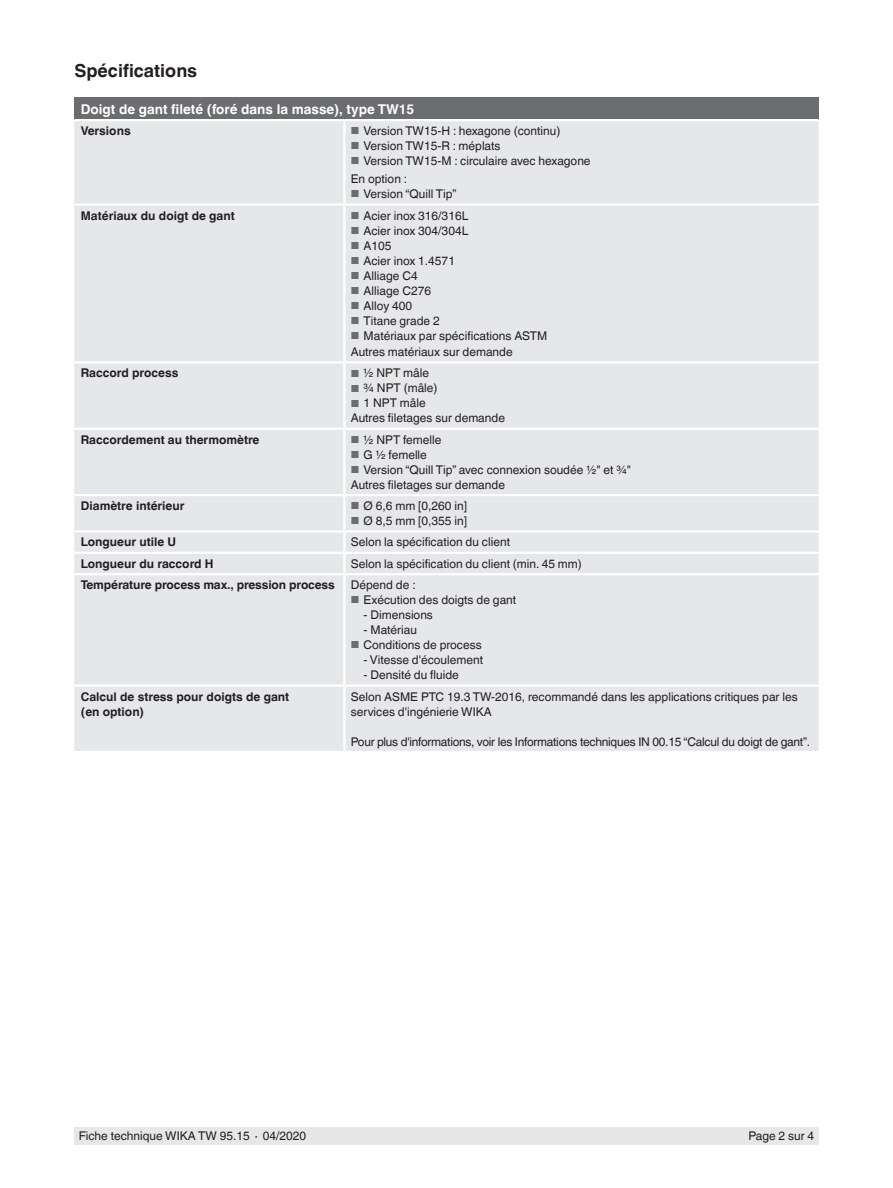
<style>
.page{position:relative;width:893px;height:1188px;background:#fff}
.page>*{position:absolute;margin:0;border:0;box-sizing:border-box;transform-origin:0 0}
.t1{font:700 18px "Helvetica World";color:#231f20}
.t2{font:700 13.5px "Helvetica World";color:#fff}
.t3{font:12px/15px "Helvetica World";color:#231f20}
.t4{font:700 12px/15px "Helvetica World";color:#231f20}
.t5{font:12px "Helvetica World";letter-spacing:-.02em;color:#231f20}
.s1{font-size:10.2px;color:#6c6d70}
</style>
<div class="page">
<div style="left:74px;top:1128px;width:745px;height:17px;background:#e6e7e9"></div>
<div style="left:74px;top:98px;width:745px;height:22px;background:#6c6d70"></div>
<div style="left:74px;top:121px;width:745px;height:630px;background:#e6e7e9"></div>
<hr style="left:74px;top:119px;width:270px;height:2px;background:#fff">
<hr style="left:344px;top:119px;width:475px;height:2px;background:#fff">
<hr style="left:343px;top:121px;width:3px;height:82px;background:#fff">
<hr style="left:74px;top:203px;width:270px;height:3px;background:#fff">
<hr style="left:344px;top:203px;width:475px;height:3px;background:#fff">
<hr style="left:343px;top:206px;width:3px;height:155px;background:#fff">
<hr style="left:74px;top:361px;width:270px;height:3px;background:#fff">
<hr style="left:344px;top:361px;width:475px;height:3px;background:#fff">
<hr style="left:343px;top:364px;width:3px;height:64px;background:#fff">
<hr style="left:74px;top:428px;width:270px;height:2px;background:#fff">
<hr style="left:344px;top:428px;width:475px;height:2px;background:#fff">
<hr style="left:343px;top:430px;width:3px;height:64px;background:#fff">
<hr style="left:74px;top:494px;width:270px;height:2px;background:#fff">
<hr style="left:344px;top:494px;width:475px;height:2px;background:#fff">
<hr style="left:343px;top:496px;width:3px;height:34px;background:#fff">
<hr style="left:74px;top:530px;width:270px;height:3px;background:#fff">
<hr style="left:344px;top:530px;width:475px;height:3px;background:#fff">
<hr style="left:343px;top:533px;width:3px;height:19px;background:#fff">
<hr style="left:74px;top:552px;width:270px;height:2px;background:#fff">
<hr style="left:344px;top:552px;width:475px;height:2px;background:#fff">
<hr style="left:343px;top:554px;width:3px;height:19px;background:#fff">
<hr style="left:74px;top:573px;width:270px;height:2px;background:#fff">
<hr style="left:344px;top:573px;width:475px;height:2px;background:#fff">
<hr style="left:343px;top:575px;width:3px;height:109px;background:#fff">
<hr style="left:74px;top:684px;width:270px;height:3px;background:#fff">
<hr style="left:344px;top:684px;width:475px;height:3px;background:#fff">
<hr style="left:343px;top:687px;width:3px;height:64px;background:#fff">
<h1 class="t1" style="left:74px;top:60px;width:124px">Spécifications</h1>
<p class="t2" style="left:81px;top:101px;width:335px">Doigt de gant fileté (foré dans la masse), type TW15</p>
<p class="t4" style="left:81px;top:123px;width:51px">Versions</p>
<p class="t3" style="left:351px;top:123px;width:211px"><span class="s1">■</span> Version TW15-H : hexagone (continu)</p>
<p class="t3" style="left:351px;top:138px;width:151px"><span class="s1">■</span> Version TW15-R : méplats</p>
<p class="t3" style="left:351px;top:152px;width:241px;line-height:18px"><span class="s1">■</span> Version TW15-M : circulaire avec hexagone<br>En option :</p>
<p class="t3" style="left:351px;top:186px;width:107px"><span class="s1">■</span> Version “Quill Tip”</p>
<p class="t4" style="left:81px;top:208px;width:156px">Matériaux du doigt de gant</p>
<p class="t3" style="left:351px;top:208px;width:119px"><span class="s1">■</span> Acier inox 316/316L</p>
<p class="t3" style="left:351px;top:223px;width:119px"><span class="s1">■</span> Acier inox 304/304L</p>
<p class="t3" style="left:351px;top:238px;width:42px"><span class="s1">■</span> A105</p>
<p class="t3" style="left:351px;top:253px;width:106px"><span class="s1">■</span> Acier inox 1.4571</p>
<p class="t3" style="left:351px;top:268px;width:68px"><span class="s1">■</span> Alliage C4</p>
<p class="t3" style="left:351px;top:283px;width:82px"><span class="s1">■</span> Alliage C276</p>
<p class="t3" style="left:351px;top:298px;width:63px"><span class="s1">■</span> Alloy 400</p>
<p class="t3" style="left:351px;top:313px;width:90px"><span class="s1">■</span> Titane grade 2</p>
<p class="t3" style="left:351px;top:327px;width:198px;line-height:16.5px"><span class="s1">■</span> Matériaux par spécifications ASTM<br>Autres matériaux sur demande</p>
<p class="t4" style="left:81px;top:366px;width:99px">Raccord process</p>
<p class="t3" style="left:351px;top:366px;width:80px"><span class="s1">■</span> ½ NPT mâle</p>
<p class="t3" style="left:351px;top:381px;width:88px"><span class="s1">■</span> ¾ NPT (mâle)</p>
<p class="t3" style="left:351px;top:396px;width:156px"><span class="s1">■</span> 1 NPT mâle<br>Autres filetages sur demande</p>
<p class="t4" style="left:81px;top:432px;width:180px">Raccordement au thermomètre</p>
<p class="t3" style="left:351px;top:432px;width:92px"><span class="s1">■</span> ½ NPT femelle</p>
<p class="t3" style="left:351px;top:447px;width:78px"><span class="s1">■</span> G ½ femelle</p>
<p class="t3" style="left:351px;top:462px;width:282px"><span class="s1">■</span> Version “Quill Tip” avec connexion soudée ½" et ¾"<br>Autres filetages sur demande</p>
<p class="t4" style="left:81px;top:498px;width:105px">Diamètre intérieur</p>
<p class="t3" style="left:351px;top:498px;width:118px"><span class="s1">■</span> Ø 6,6 mm [0,260 in]</p>
<p class="t3" style="left:351px;top:513px;width:118px"><span class="s1">■</span> Ø 8,5 mm [0,355 in]</p>
<p class="t4" style="left:81px;top:535px;width:97px">Longueur utile U</p>
<p class="t3" style="left:351px;top:535px;width:161px">Selon la spécification du client</p>
<p class="t4" style="left:81px;top:556px;width:134px">Longueur du raccord H</p>
<p class="t3" style="left:351px;top:556px;width:233px">Selon la spécification du client (min. 45 mm)</p>
<p class="t4" style="left:81px;top:578px;width:256px">Température process max., pression process</p>
<p class="t3" style="left:351px;top:578px;width:66px">Dépend de :</p>
<p class="t3" style="left:351px;top:593px;width:167px"><span class="s1">■</span> Exécution des doigts de gant</p>
<p class="t3" style="left:364px;top:608px;width:71px">- Dimensions</p>
<p class="t3" style="left:364px;top:623px;width:55px">- Matériau</p>
<p class="t3" style="left:351px;top:638px;width:132px"><span class="s1">■</span> Conditions de process</p>
<p class="t3" style="left:364px;top:653px;width:121px">- Vitesse d'écoulement</p>
<p class="t3" style="left:364px;top:668px;width:97px">- Densité du fluide</p>
<p class="t4" style="left:81px;top:689px;width:210px">Calcul de stress pour doigts de gant (en option)</p>
<p class="t3" style="left:351px;top:689px;width:448px">Selon ASME PTC 19.3 TW-2016, recommandé dans les applications critiques par les services d'ingénierie WIKA</p>
<p class="t5" style="left:351px;top:734px;width:461px">Pour plus d'informations, voir les Informations techniques IN 00.15 “Calcul du doigt de gant”.</p>
<p class="t3" style="left:79px;top:1129px;width:229px">Fiche technique WIKA TW 95.15 ∙ 04/2020</p>
<p class="t3" style="left:748px;top:1129px;width:67px">Page 2 sur 4</p>
</div>
